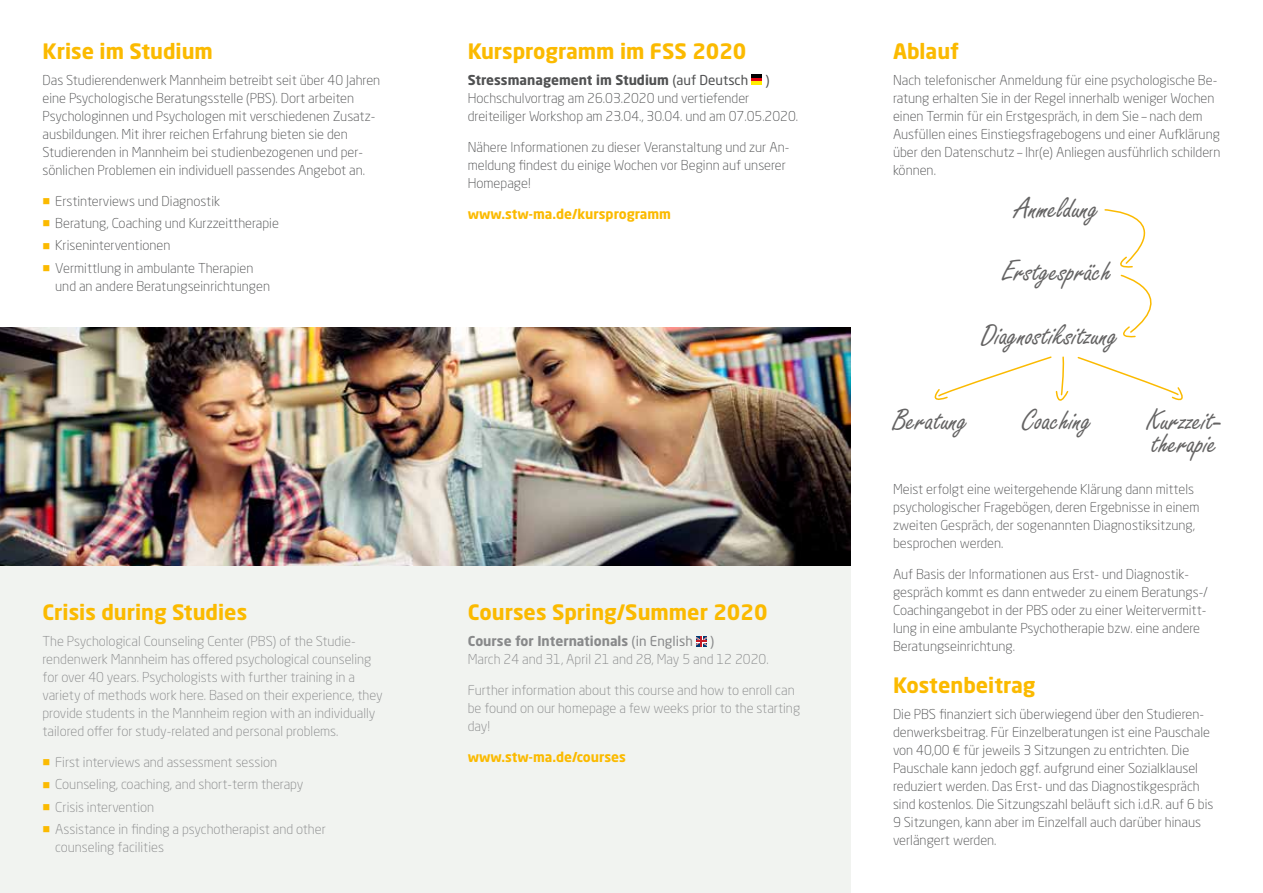
<style>
.page{position:relative;width:1263px;height:893px;background:#fff}
.page>*{position:absolute;margin:0;border:0;box-sizing:border-box;transform-origin:0 0}
.t1{font:31.8px/63.6px "Freestyle Script";color:#646363;text-align:center}
.t2{font:700 21px "Neo Sans W1 G";color:#fbba00}
.t3{font:300 13.5px/18px "Neo Sans W1 G";color:#505152}
.t4{font:300 13.5px/18px "Neo Sans W1 G";color:#88898a}
.t5{font:700 13.5px "Neo Sans W1 G";color:#fbba00}
.t6{font:700 13.5px "Neo Sans W1 G";color:#505152}
.t7{font:700 13.5px "Neo Sans W1 G";color:#88898a}
.t8{font:13.5px "Neo Sans W1 G";color:#505152}
.t9{font:13.5px "Neo Sans W1 G";color:#88898a}
.s1{font-weight:400}
</style>
<div class="page">
<div style="left:0;top:557px;width:850px;height:336px;background:#f1f3f0"></div>
<hr style="left:752px;top:74px;width:10px;height:4px;background:#000">
<svg style="left:752px;top:78px;width:10px;height:4px"></svg>
<svg style="left:752px;top:82px;width:10px;height:3px"></svg>
<svg style="left:696px;top:636px;width:11px;height:10px"></svg>
<svg style="left:1104px;top:209px;width:42px;height:59px"></svg>
<svg style="left:1120px;top:274px;width:32px;height:64px"></svg>
<svg style="left:934px;top:356px;width:135px;height:45px"></svg>
<svg style="left:1077px;top:356px;width:106px;height:45px"></svg>
<img style="left:0;top:327px;width:850px;height:239px">
<h2 class="t2" style="left:43px;top:37px;width:172px">Krise im Studium</h2>
<p class="t3" style="left:43px;top:71px;width:339px">Das Studierendenwerk Mannheim betreibt seit über 40 Jahren eine Psychologische Beratungsstelle (PBS). Dort arbeiten Psychologinnen und Psychologen mit verschiedenen Zusatz&shy;ausbildungen. Mit ihrer reichen Erfahrung bieten sie den Studierenden in Mannheim bei studienbezogenen und per&shy;sönlichen Problemen ein individuell passendes Angebot an.</p>
<p class="t3" style="left:55px;top:190px;width:225px;line-height:22.2px">Erstinterviews und Diagnostik<br>Beratung, Coaching und Kurzzeittherapie Kriseninterventionen<br>Vermittlung in ambulante Therapien</p>
<p class="t3" style="left:55px;top:276px;width:216px">und an andere Beratungseinrichtungen</p>
<h2 class="t2" style="left:468px;top:37px;width:280px">Kursprogramm im FSS 2020</h2>
<p class="t6" style="left:468px;top:71px;width:282px">Stressmanagement im Studium <span class="s1">(auf Deutsch</span></p>
<p class="t8" style="left:765px;top:72px;width:6px">)</p>
<p class="t3" style="left:468px;top:89px;width:332px">Hochschulvortrag am 26.03.2020 und vertiefender dreiteiliger Workshop am 23.04., 30.04. und am 07.05.2020.</p>
<p class="t3" style="left:468px;top:138px;width:323px">Nähere Informationen zu dieser Veranstaltung und zur An&shy;meldung findest du einige Wochen vor Beginn auf unserer<br>Homepage!</p>
<p class="t5" style="left:468px;top:205px;width:205px">www.stw-ma.de/kursprogramm</p>
<h2 class="t2" style="left:43px;top:599px;width:206px">Crisis during Studies</h2>
<p class="t4" style="left:43px;top:632px;width:342px">The Psychological Counseling Center (PBS) of the Studie&shy;rendenwerk Mannheim has offered psychological counseling for over 40 years. Psychologists with further training in a variety of methods work here. Based on their experience, they provide students in the Mannheim region with an individually tailored offer for study-related and personal problems.</p>
<p class="t4" style="left:55px;top:751px;width:272px;line-height:22.2px">First interviews and assessment session Counseling, coaching, and short-term therapy Crisis intervention<br>Assistance in finding a psychotherapist and other</p>
<p class="t4" style="left:55px;top:838px;width:110px">counseling facilities</p>
<h2 class="t2" style="left:468px;top:599px;width:301px">Courses Spring/Summer 2020</h2>
<p class="t7" style="left:468px;top:633px;width:227px">Course for Internationals <span class="s1">(in English</span></p>
<p class="t9" style="left:710px;top:633px;width:6px">)</p>
<p class="t4" style="left:468px;top:650px;width:302px">March 24 and 31, April 21 and 28, May 5 and 12 2020.</p>
<p class="t4" style="left:468px;top:681px;width:334px">Further information about this course and how to enroll can be found on our homepage a few weeks prior to the starting day!</p>
<p class="t5" style="left:468px;top:748px;width:160px">www.stw-ma.de/courses</p>
<h2 class="t2" style="left:893px;top:37px;width:68px">Ablauf</h2>
<p class="t3" style="left:893px;top:71px;width:329px">Nach telefonischer Anmeldung für eine psychologische Be&shy;ratung erhalten Sie in der Regel innerhalb weniger Wochen einen Termin für ein Erstgespräch, in dem Sie – nach dem Ausfüllen eines Einstiegsfragebogens und einer Aufklärung über den Datenschutz – Ihr(e) Anliegen ausführlich schildern können.</p>
<h1 class="t1" style="left:981px;top:178px;width:138px">Anmeldung<br>Erstgespräch<br>Diagnostiksitzung</h1>
<h1 class="t1" style="left:893px;top:390px;width:76px">Beratung</h1>
<h1 class="t1" style="left:1022px;top:390px;width:71px">Coaching</h1>
<h1 class="t1" style="left:1147px;top:410px;width:78px;line-height:23.1px;text-align:left">Kurzzeit&shy;therapie</h1>
<p class="t3" style="left:893px;top:480px;width:308px">Meist erfolgt eine weitergehende Klärung dann mittels psychologischer Fragebögen, deren Ergebnisse in einem zweiten Gespräch, der sogenannten Diagnostiksitzung, besprochen werden.</p>
<p class="t3" style="left:893px;top:564px;width:316px">Auf Basis der Informationen aus Erst- und Diagnostik&shy;gespräch kommt es dann entweder zu einem Beratungs-/ Coachingangebot in der PBS oder zu einer Weitervermitt&shy;lung in eine ambulante Psychotherapie bzw. eine andere Beratungseinrichtung.</p>
<h2 class="t2" style="left:893px;top:672px;width:144px">Kostenbeitrag</h2>
<p class="t3" style="left:893px;top:705px;width:322px">Die PBS finanziert sich überwiegend über den Studieren&shy;denwerksbeitrag. Für Einzelberatungen ist eine Pauschale von 40,00 € für jeweils 3 Sitzungen zu entrichten. Die Pauschale kann jedoch ggf. aufgrund einer Sozialklausel reduziert werden. Das Erst- und das Diagnostikgespräch sind kostenlos. Die Sitzungszahl beläuft sich i.d.R. auf 6 bis 9 Sitzungen, kann aber im Einzelfall auch darüber hinaus verlängert werden.</p>
</div>
